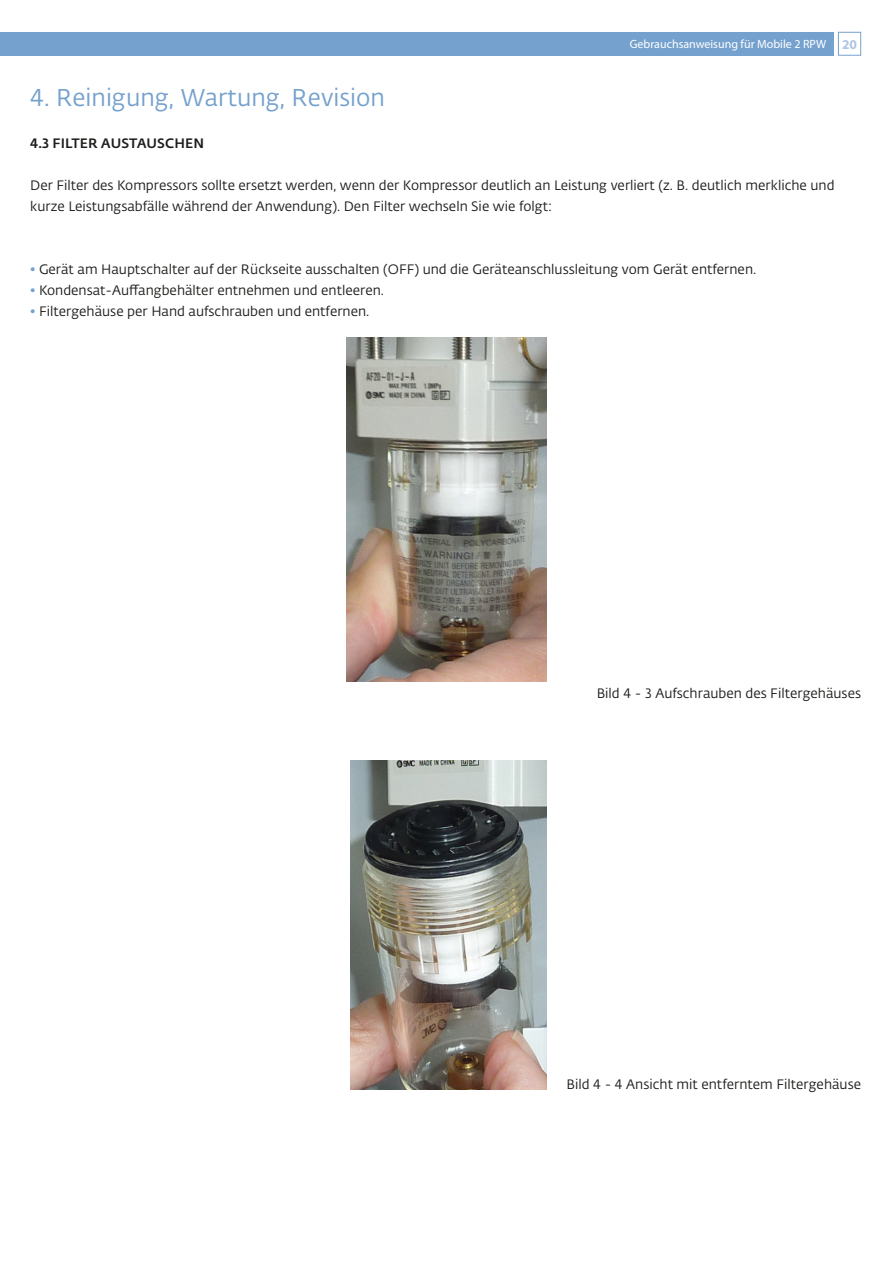
<style>
.page{position:relative;width:893px;height:1263px;background:#fff}
.page>*{position:absolute;margin:0;border:0;box-sizing:border-box;transform-origin:0 0}
.t1{font:24px "Fedra Sans Alt Pro";color:#75a1ce}
.Bildnummer{font:13.5px/21px "Fedra Sans Alt Pro";color:#1d1d1b}
.Sub_header{font:500 13.5px "Fedra Sans Alt Pro";letter-spacing:.01em;color:#1d1d1b}
.t2{font:12px "Myriad Pro";color:#fff}
.s1{font-weight:700;font-size:13.5px;color:#afc5e3}
.s2{color:#75a1ce}
</style>
<div class="page">
<div style="left:0;top:32px;width:833px;height:24px;background:#75a1ce"></div>
<div style="left:838px;top:32px;width:23px;height:24px;border:1px solid #75a1ce"></div>
<img style="left:347px;top:338px;width:199px;height:343px">
<img style="left:350px;top:761px;width:196px;height:329px">
<p class="t2" style="left:630px;top:37px;width:229px">Gebrauchsanweisung für Mobile 2 RPW <span class="s1">20</span></p>
<p class="t1" style="left:30px;top:81px;width:356px">4. Reinigung, Wartung, Revision</p>
<p class="Sub_header" style="left:30px;top:133px;width:175px">4.3 FILTER AUSTAUSCHEN</p>
<p class="Bildnummer" style="left:30px;top:174px;width:806px">Der Filter des Kompressors sollte ersetzt werden, wenn der Kompressor deutlich an Leistung verliert (z. B. deutlich merkliche und kurze Leistungsabfälle während der Anwendung). Den Filter wechseln Sie wie folgt:</p>
<p class="Bildnummer" style="left:30px;top:258px;width:728px"><span class="s2">•</span> Gerät am Hauptschalter auf der Rückseite ausschalten (OFF) und die Geräteanschlussleitung vom Gerät entfernen.</p>
<p class="Bildnummer" style="left:30px;top:279px;width:355px"><span class="s2">•</span> Kondensat-Auffangbehälter entnehmen und entleeren.</p>
<p class="Bildnummer" style="left:30px;top:300px;width:341px"><span class="s2">•</span> Filtergehäuse per Hand aufschrauben und entfernen.</p>
<p class="Bildnummer" style="left:597px;top:682px;width:266px">Bild 4 - 3 Aufschrauben des Filtergehäuses</p>
<p class="Bildnummer" style="left:567px;top:1073px;width:296px">Bild 4 - 4 Ansicht mit entferntem Filtergehäuse</p>
</div>
